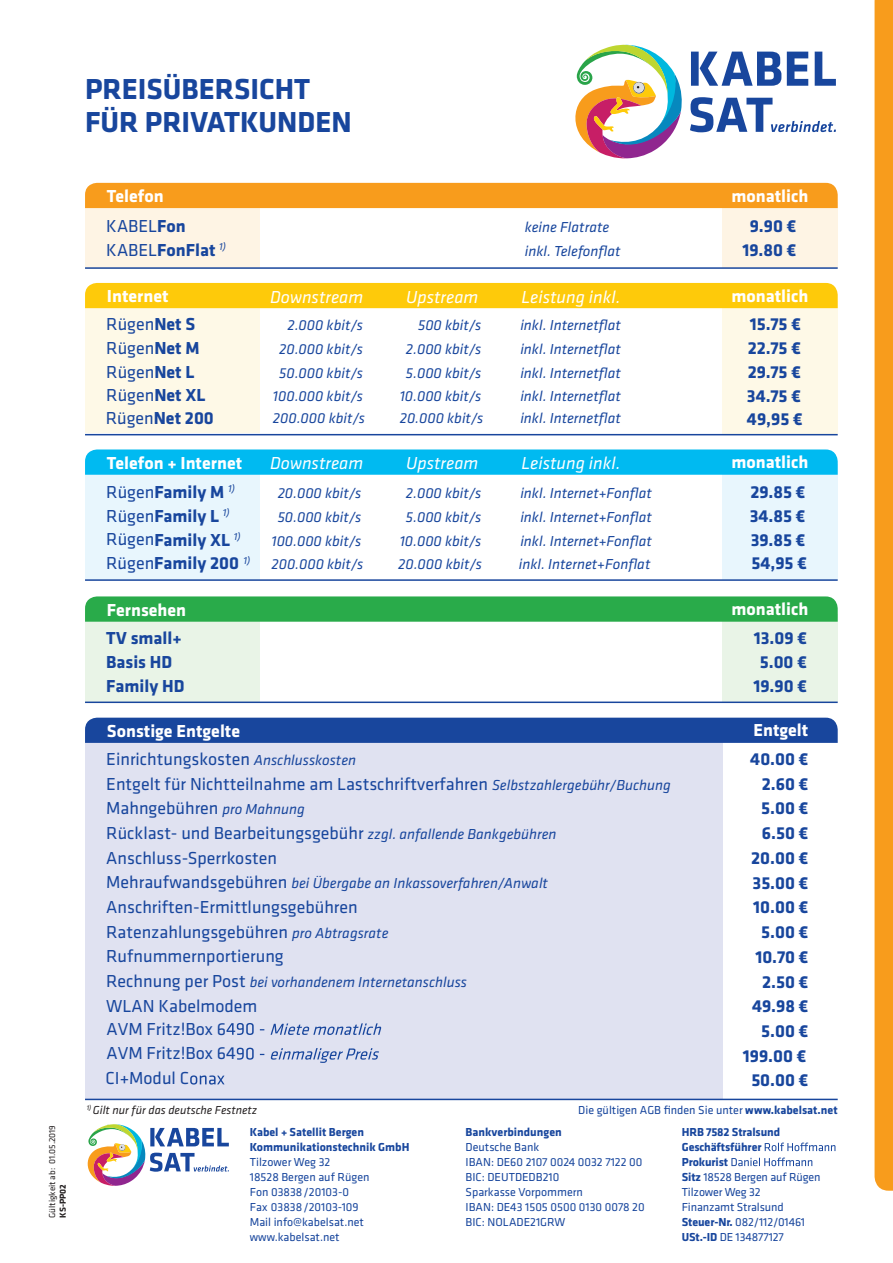
<style>
.page{position:relative;width:893px;height:1263px;background:#fff}
.page>*{position:absolute;margin:0;border:0;box-sizing:border-box;transform-origin:0 0}
.t1{font:700 30px/33px "Klavika Basic";color:#18469d}
.t2{font:18px/24.8px "Klavika Basic";color:#18469d}
.t3{font:700 18px/24.8px "Klavika Basic";color:#18469d;text-align:right}
.t4{font:700 18px/29.4px "Klavika Basic";color:#fff}
.t5{font:italic 18px "Klavika Basic";color:#fff}
.t6{font:italic 15px "Klavika Basic";color:#18469d}
.t7{font:12px/15px "Klavika Basic";color:#18469d}
.t8{font:700 12px/15px "Klavika Basic";color:#18469d}
.t9{font:italic 12px "Klavika Basic";color:#231f20}
.t10{font:italic 10.5px "Klavika Basic";color:#18469d}
.t11{font:9px "Klavika Basic";color:#231f20}
.t12{font:700 9px "Klavika Basic";color:#231f20}
.s1{font-weight:400;color:#18469d}
.s2{color:#18469d}
.s3{font-weight:400}
.s4{font-weight:700}
.s5{font-style:italic;font-size:15px}
.s6{font-style:normal;font-size:18px}
</style>
<div class="page">
<div style="left:874px;top:0;width:19px;height:1191px;background:#f89c1c"></div>
<div style="left:722px;top:202px;width:115px;height:66px;background:#fef4e4"></div>
<div style="left:85px;top:203px;width:174px;height:66px;background:#fef4e4"></div>
<div style="left:85px;top:183px;width:753px;height:25px;background:#f89c1c"></div>
<hr style="left:85px;top:267px;width:753px;height:2px;background:#18469d">
<div style="left:722px;top:615px;width:115px;height:87px;background:#e9f4e7"></div>
<div style="left:85px;top:615px;width:174px;height:88px;background:#e9f4e7"></div>
<svg style="left:85px;top:596px;width:753px;height:26px;background:#2fad4f"></svg>
<hr style="left:85px;top:701px;width:753px;height:2px;background:#18469d">
<div style="left:85px;top:736px;width:637px;height:363px;background:#e0e2f1"></div>
<div style="left:85px;top:718px;width:753px;height:25px;background:#18469d"></div>
<svg style="left:226px;top:1023px;width:38px;height:12px"></svg>
<svg style="left:271px;top:1023px;width:110px;height:12px"></svg>
<svg style="left:237px;top:1048px;width:27px;height:12px"></svg>
<svg style="left:270px;top:1048px;width:109px;height:15px"></svg>
<svg style="left:190px;top:1075px;width:35px;height:9px"></svg>
<hr style="left:85px;top:1099px;width:753px;height:1px;background:#18469d">
<div style="left:722px;top:301px;width:115px;height:133px;background:#fef9e7"></div>
<div style="left:85px;top:301px;width:174px;height:132px;background:#fef9e7"></div>
<div style="left:85px;top:283px;width:753px;height:25px;background:#feca0a"></div>
<hr style="left:85px;top:434px;width:753px;height:1px;background:#18469d">
<div style="left:722px;top:464px;width:115px;height:116px;background:#e8f6fd"></div>
<div style="left:85px;top:464px;width:174px;height:116px;background:#e8f6fd"></div>
<svg style="left:85px;top:449px;width:753px;height:26px;background:#08bcf1"></svg>
<hr style="left:85px;top:579px;width:753px;height:2px;background:#18469d">
<svg style="left:575px;top:45px;width:261px;height:114px"></svg>
<svg style="left:765px;top:1142px;width:70px;height:9px"></svg>
<svg style="left:731px;top:1157px;width:81px;height:9px"></svg>
<svg style="left:88px;top:1124px;width:141px;height:62px"></svg>
<h1 class="t1" style="left:85px;top:71px;width:268px">PREISÜBERSICHT<br>FÜR PRIVATKUNDEN</h1>
<p class="t11" style="left:46px;top:1218px;width:94px;rotate:-90deg">Gültigkeit ab: 01.05.2019</p>
<p class="t12" style="left:56px;top:1218px;width:35px;rotate:-90deg">KS-PP02</p>
<p class="t4" style="left:106px;top:181px;width:81px">Telefon<br><span class="s1">KABEL</span><span class="s2">Fon</span></p>
<p class="t4" style="left:731px;top:180px;width:78px">monatlich</p>
<p class="t6" style="left:525px;top:217px;width:86px">keine Flatrate</p>
<p class="t3" style="left:750px;top:212px;width:48px">9.90 €</p>
<p class="t3" style="left:106px;top:236px;width:121px"><span class="s3">KABEL</span>FonFlat <sup>1)</sup></p>
<p class="t6" style="left:525px;top:241px;width:97px">inkl. Telefonflat</p>
<p class="t3" style="left:742px;top:236px;width:55px">19.80 €</p>
<p class="t4" style="left:106px;top:281px;width:91px;line-height:27.9px">Internet<br><span class="s1">Rügen</span><span class="s2">Net S</span></p>
<p class="t5" style="left:270px;top:286px;width:95px">Downstream</p>
<p class="t5" style="left:406px;top:286px;width:74px">Upstream</p>
<p class="t5" style="left:521px;top:286px;width:100px">Leistung inkl.</p>
<p class="t4" style="left:731px;top:280px;width:78px">monatlich</p>
<p class="t6" style="left:287px;top:316px;width:77px">2.000 kbit/s</p>
<p class="t6" style="left:418px;top:316px;width:65px">500 kbit/s</p>
<p class="t6" style="left:520px;top:316px;width:102px">inkl. Internetflat</p>
<p class="t3" style="left:750px;top:311px;width:53px">15.75 €</p>
<p class="t2" style="left:106px;top:335px;width:95px">Rügen<span class="s4">Net M</span></p>
<p class="t6" style="left:279px;top:340px;width:85px">20.000 kbit/s</p>
<p class="t6" style="left:406px;top:340px;width:77px">2.000 kbit/s</p>
<p class="t6" style="left:520px;top:340px;width:102px">inkl. Internetflat</p>
<p class="t3" style="left:748px;top:335px;width:55px">22.75 €</p>
<p class="t2" style="left:106px;top:359px;width:90px">Rügen<span class="s4">Net L</span></p>
<p class="t6" style="left:279px;top:364px;width:85px">50.000 kbit/s</p>
<p class="t6" style="left:406px;top:364px;width:77px">5.000 kbit/s</p>
<p class="t6" style="left:520px;top:364px;width:102px">inkl. Internetflat</p>
<p class="t3" style="left:748px;top:359px;width:55px">29.75 €</p>
<p class="t2" style="left:106px;top:382px;width:101px">Rügen<span class="s4">Net XL</span></p>
<p class="t6" style="left:273px;top:386px;width:91px">100.000 kbit/s</p>
<p class="t6" style="left:400px;top:386px;width:83px">10.000 kbit/s</p>
<p class="t6" style="left:520px;top:386px;width:102px">inkl. Internetflat</p>
<p class="t3" style="left:747px;top:383px;width:55px">34.75 €</p>
<p class="t3" style="left:106px;top:405px;width:110px"><span class="s3">Rügen</span>Net 200</p>
<p class="t4" style="left:106px;top:447px;width:137px">Telefon + Internet<br><span class="s1">Rügen</span><span class="s2">Family M</span> <sup>1)</sup></p>
<p class="t6" style="left:273px;top:409px;width:93px">200.000 kbit/s</p>
<p class="t6" style="left:400px;top:409px;width:85px">20.000 kbit/s</p>
<p class="t6" style="left:520px;top:409px;width:102px">inkl. Internetflat</p>
<p class="t3" style="left:747px;top:406px;width:57px">49,95 €</p>
<p class="t5" style="left:270px;top:452px;width:95px">Downstream</p>
<p class="t5" style="left:406px;top:452px;width:74px">Upstream</p>
<p class="t5" style="left:521px;top:452px;width:100px">Leistung inkl.</p>
<p class="t4" style="left:731px;top:447px;width:78px">monatlich</p>
<p class="t6" style="left:278px;top:484px;width:85px">20.000 kbit/s</p>
<p class="t6" style="left:406px;top:484px;width:77px">2.000 kbit/s</p>
<p class="t6" style="left:520px;top:484px;width:133px">inkl. Internet+Fonflat</p>
<p class="t3" style="left:750px;top:479px;width:56px">29.85 €</p>
<p class="t3" style="left:106px;top:503px;width:125px"><span class="s3">Rügen</span>Family L <sup>1)</sup></p>
<p class="t6" style="left:278px;top:508px;width:85px">50.000 kbit/s</p>
<p class="t6" style="left:406px;top:508px;width:77px">5.000 kbit/s</p>
<p class="t6" style="left:520px;top:508px;width:133px">inkl. Internet+Fonflat</p>
<p class="t3" style="left:750px;top:503px;width:57px">34.85 €</p>
<p class="t3" style="left:106px;top:527px;width:136px"><span class="s3">Rügen</span>Family XL <sup>1)</sup></p>
<p class="t6" style="left:271px;top:532px;width:91px">100.000 kbit/s</p>
<p class="t6" style="left:400px;top:532px;width:83px">10.000 kbit/s</p>
<p class="t6" style="left:520px;top:532px;width:133px">inkl. Internet+Fonflat</p>
<p class="t3" style="left:751px;top:527px;width:56px">39.85 €</p>
<p class="t10" style="left:243px;top:554px;width:8px">1)</p>
<p class="t3" style="left:106px;top:550px;width:134px"><span class="s3">Rügen</span>Family 200</p>
<p class="t6" style="left:271px;top:554px;width:93px">200.000 kbit/s</p>
<p class="t6" style="left:398px;top:554px;width:85px">20.000 kbit/s</p>
<p class="t6" style="left:519px;top:554px;width:133px">inkl. Internet+Fonflat</p>
<p class="t3" style="left:751px;top:549px;width:57px">54,95 €</p>
<p class="t4" style="left:731px;top:594px;width:78px">monatlich</p>
<p class="t4" style="left:107px;top:594px;width:81px">Fernsehen</p>
<p class="t3" style="left:106px;top:624px;width:77px">TV small+</p>
<p class="t3" style="left:754px;top:624px;width:55px">13.09 €</p>
<p class="t3" style="left:106px;top:648px;width:67px">Basis HD</p>
<p class="t3" style="left:760px;top:648px;width:49px">5.00 €</p>
<p class="t3" style="left:106px;top:672px;width:80px">Family HD</p>
<p class="t3" style="left:753px;top:672px;width:55px">19.90 €</p>
<p class="t4" style="left:107px;top:715px;width:135px">Sonstige Entgelte</p>
<p class="t2" style="left:106px;top:746px;width:566px">Einrichtungskosten <span class="s5">Anschlusskosten<br></span>Entgelt für Nichtteilnahme am Lastschriftverfahren <span class="s5">Selbstzahlergebühr/Buchung </span>Mahngebühren <span class="s5">pro Mahnung<br></span>Rücklast- und Bearbeitungsgebühr <span class="s5">zzgl. anfallende Bankgebühren </span>Anschluss-Sperrkosten</p>
<p class="t6" style="left:106px;top:874px;width:443px"><span class="s6">Mehraufwandsgebühren</span> bei Übergabe an Inkassoverfahren/Anwalt</p>
<p class="t2" style="left:106px;top:894px;width:284px">Anschriften-Ermittlungsgebühren<br>Ratenzahlungsgebühren <span class="s5">pro Abtragsrate<br></span>Rufnummernportierung</p>
<p class="t6" style="left:106px;top:973px;width:362px"><span class="s6">Rechnung per Post</span> bei vorhandenem Internetanschluss</p>
<p class="t2" style="left:106px;top:994px;width:153px;line-height:23px">WLAN Kabelmodem<br>AVM Fritz!Box 6</p>
<p class="t2" style="left:106px;top:1040px;width:132px">AVM Fritz!Box 64<br>CI+Modul C</p>
<p class="t4" style="left:753px;top:715px;width:56px">Entgelt</p>
<p class="t3" style="left:743px;top:746px;width:67px">40.00 €<br>2.60 €<br>5.00 €<br>6.50 €<br>20.00 €<br>35.00 €<br>10.00 €<br>5.00 €<br>10.70 €<br>2.50 €<br>49.98 €<br>5.00 €<br>199.00 €</p>
<p class="t3" style="left:751px;top:1067px;width:59px">50.00 €</p>
<p class="t9" style="left:87px;top:1102px;width:172px"><sup>1)</sup> Gilt nur für das deutsche Festnetz</p>
<p class="t8" style="left:250px;top:1124px;width:161px">Kabel + Satellit Bergen<br>Kommunikationstechnik GmbH</p>
<p class="t7" style="left:250px;top:1154px;width:121px">Tilzower Weg 32<br>18528 Bergen auf Rügen<br>Fon 03838/20103-0<br>Fax 03838/20103-109<br>Mail info@kabelsat.net www.kabelsat.net</p>
<p class="t7" style="left:578px;top:1102px;width:261px">Die gültigen AGB finden Sie unter <span class="s4">www.kabelsat.net</span></p>
<p class="t8" style="left:466px;top:1124px;width:98px">Bankverbindungen</p>
<p class="t7" style="left:466px;top:1139px;width:181px">Deutsche Bank<br>IBAN: DE60 2107 0024 0032 7122 00<br>BIC: DEUTDEDB210<br>Sparkasse Vorpommern<br>IBAN: DE43 1505 0500 0130 0078 20<br>BIC: NOLADE21GRW</p>
<p class="t7" style="left:682px;top:1124px;width:140px"><span class="s4">HRB 7582 Stralsund<br>Geschäftsführer<br>Prokurist<br>Sitz</span> 18528 Bergen auf Rügen<br>Tilzower Weg 32<br>Finanzamt Stralsund<br><span class="s4">Steuer-Nr.</span> 082/112/01461<br><span class="s4">USt.-ID</span> DE 134877127</p>
</div>
